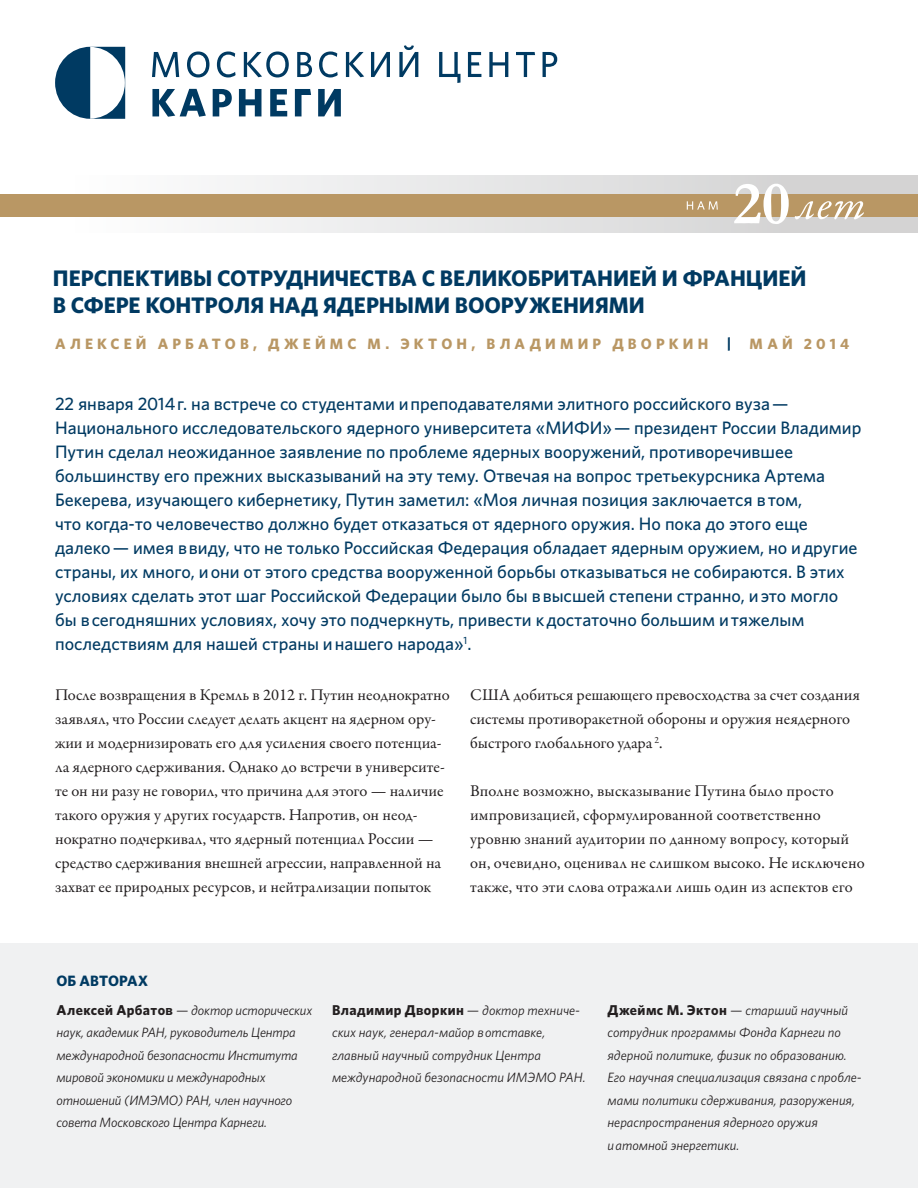
<style>
.page{position:relative;width:918px;height:1188px;background:#fff}
.page>*{position:absolute;margin:0;border:0;box-sizing:border-box;transform-origin:0 0}
.t1{font:700 22.5px/27px "Whitney";color:#003a62}
.Intro_Paragraph{font:500 18px/24px "Whitney";color:#003a62}
.Body_Text{font:16.5px/24px "Garamond Premr Pro";color:#231f20}
.Author_and_Date{font:700 15px "Whitney";letter-spacing:.275em;color:#b99764}
.t2{font:700 15px "Whitney";color:#003a62}
.About_the_Author_Tex{font:700 14.25px "Whitney";letter-spacing:.03em;color:#231f20}
.About_the_Author_Tex-2{font:italic 13.5px/22.5px "Whitney";letter-spacing:-.005em;color:#231f20}
.s1{color:#003a62}
.s2{font-weight:700;font-style:normal;font-size:14.25px}
.s3{font-weight:400;font-style:italic;font-size:13.5px}
</style>
<div class="page">
<div style="left:0;top:943px;width:918px;height:245px;background:#f0f1f2"></div>
<div style="left:0;top:175px;width:918px;height:58px;background:linear-gradient(to right,#fff,#cfcfcf)"></div>
<svg style="left:55px;top:47px;width:70px;height:72px"></svg>
<svg style="left:152px;top:52px;width:27px;height:25px"></svg>
<svg style="left:187px;top:51px;width:22px;height:26px"></svg>
<svg style="left:217px;top:51px;width:19px;height:26px"></svg>
<svg style="left:244px;top:51px;width:45px;height:26px"></svg>
<svg style="left:297px;top:52px;width:15px;height:25px"></svg>
<svg style="left:319px;top:51px;width:19px;height:26px"></svg>
<svg style="left:346px;top:52px;width:18px;height:25px"></svg>
<svg style="left:371px;top:52px;width:19px;height:25px"></svg>
<svg style="left:399px;top:45px;width:19px;height:32px"></svg>
<svg style="left:439px;top:52px;width:22px;height:31px"></svg>
<svg style="left:468px;top:52px;width:13px;height:25px"></svg>
<svg style="left:489px;top:52px;width:19px;height:25px"></svg>
<svg style="left:516px;top:52px;width:19px;height:25px"></svg>
<svg style="left:543px;top:52px;width:14px;height:25px"></svg>
<svg style="left:152px;top:89px;width:54px;height:28px"></svg>
<svg style="left:213px;top:89px;width:19px;height:27px"></svg>
<svg style="left:239px;top:89px;width:22px;height:27px"></svg>
<svg style="left:270px;top:89px;width:17px;height:27px"></svg>
<svg style="left:295px;top:89px;width:16px;height:27px"></svg>
<svg style="left:318px;top:89px;width:23px;height:27px"></svg>
<div style="left:0;top:194px;width:918px;height:23px;background:#b99764"></div>
<svg style="left:795px;top:201px;width:69px;height:18px"></svg>
<svg style="left:687px;top:201px;width:31px;height:9px"></svg>
<svg style="left:734px;top:184px;width:55px;height:40px"></svg>
<p class="t1" style="left:53px;top:264px;width:755px">ПЕРСПЕКТИВЫ СОТРУДНИЧЕСТВА С ВЕЛИКОБРИТАНИЕЙ И ФРАНЦИЕЙ<br>В СФЕРЕ КОНТРОЛЯ НАД ЯДЕРНЫМИ ВООРУЖЕНИЯМИ</p>
<p class="Author_and_Date" style="left:55px;top:334px;width:796px">АЛЕКСЕЙ АРБАТОВ, ДЖЕЙМС М. ЭКТОН, ВЛАДИМИР ДВОРКИН <span class="s1">|</span> МАЙ 2014</p>
<p class="Intro_Paragraph" style="left:55px;top:392px;width:808px">22 января 2014 г. на встрече со студентами и преподавателями элитного российского вуза — Национального исследовательского ядерного университета «МИФИ» — президент России Владимир Путин сделал неожиданное заявление по проблеме ядерных вооружений, противоречившее большинству его прежних высказываний на эту тему. Отвечая на вопрос третьекурсника Артема Бекерева, изучающего кибернетику, Путин заметил: «Моя личная позиция заключается в том,<br>что когда-то человечество должно будет отказаться от ядерного оружия. Но пока до этого еще далеко — имея в виду, что не только Российская Федерация обладает ядерным оружием, но и другие страны, их много, и они от этого средства вооруженной борьбы отказываться не собираются. В этих условиях сделать этот шаг Российской Федерации было бы в высшей степени странно, и это могло бы в сегодняшних условиях, хочу это подчеркнуть, привести к достаточно большим и тяжелым последствиям для нашей страны и нашего народа»<sup>1</sup>.</p>
<p class="Body_Text" style="left:55px;top:684px;width:396px">После возвращения в Кремль в 2012 г. Путин неоднократно заявлял, что России следует делать акцент на ядерном ору&shy;жии и модернизировать его для усиления своего потенциа&shy;ла ядерного сдерживания. Однако до встречи в университе&shy;те он ни разу не говорил, что причина для этого — наличие такого оружия у других государств. Напротив, он неод&shy;нократно подчеркивал, что ядерный потенциал России — средство сдерживания внешней агрессии, направленной на захват ее природных ресурсов, и нейтрализации попыток</p>
<p class="Body_Text" style="left:470px;top:684px;width:391px">США добиться решающего превосходства за счет создания системы противоракетной обороны и оружия неядерного быстрого глобального удара <sup>2</sup>.</p>
<p class="Body_Text" style="left:470px;top:780px;width:396px">Вполне возможно, высказывание Путина было просто импровизацией, сформулированной соответственно уровню знаний аудитории по данному вопросу, который он, очевидно, оценивал не слишком высоко. Не исключено также, что эти слова отражали лишь один из аспектов его</p>
<p class="t2" style="left:57px;top:971px;width:93px">ОБ АВТОРАХ</p>
<p class="About_the_Author_Tex-2" style="left:57px;top:999px;width:257px"><span class="s2">Алексей Арбатов</span> — доктор исторических наук, академик РАН, руководитель Центра международной безопасности Института мировой экономики и международных отношений (ИМЭМО) РАН, член научного совета Московского Центра Карнеги.</p>
<p class="About_the_Author_Tex" style="left:332px;top:1000px;width:250px">Владимир Дворкин <span class="s3">— доктор техниче-</span></p>
<p class="About_the_Author_Tex-2" style="left:332px;top:1021px;width:255px">ских наук, генерал-майор в отставке, главный научный сотрудник Центра международной безопасности ИМЭМО РАН.</p>
<p class="About_the_Author_Tex-2" style="left:608px;top:999px;width:256px"><span class="s2">Джеймс М. Эктон</span> — старший научный сотрудник программы Фонда Карнеги по ядерной политике, физик по образованию.<br>Его научная специализация связана с пробле&shy;мами политики сдерживания, разоружения, нераспространения ядерного оружия<br>и атомной энергетики.</p>
</div>
